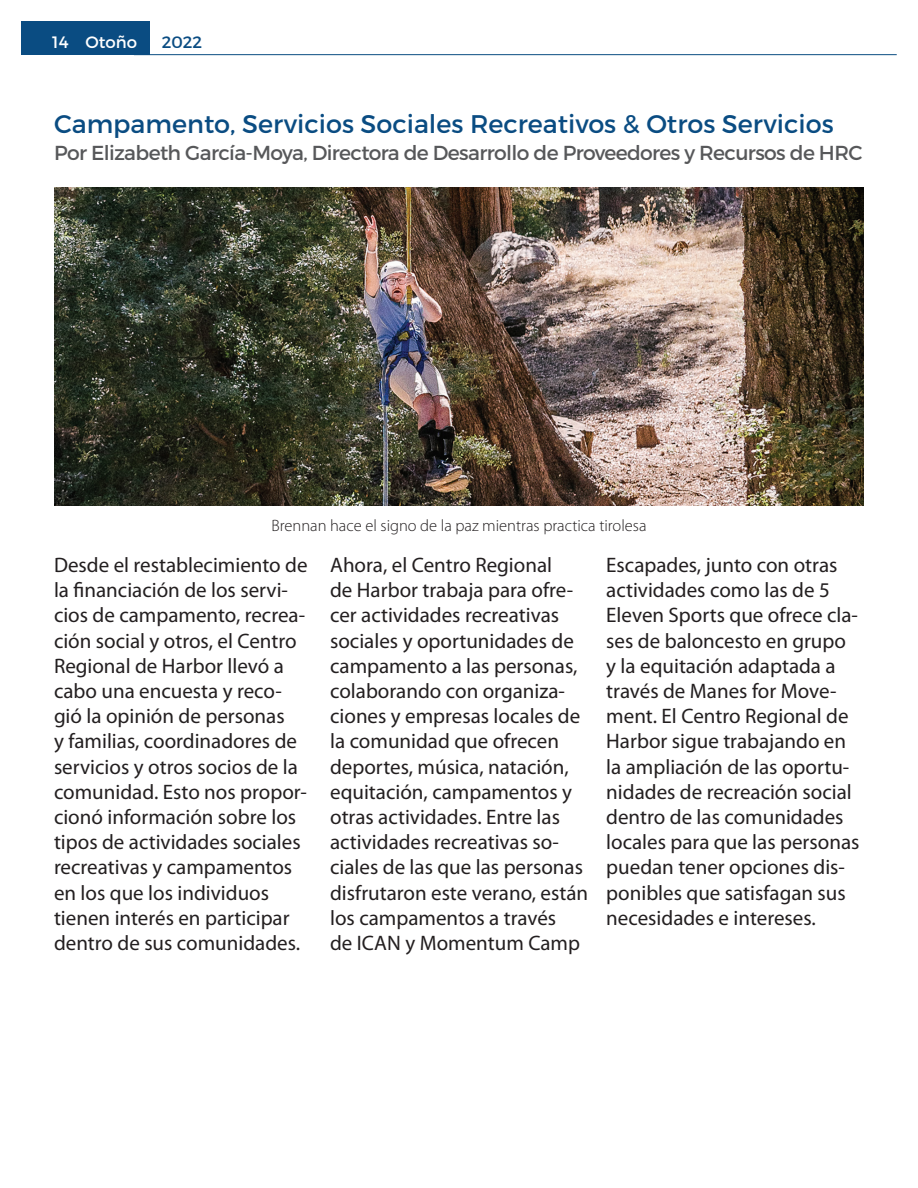
<style>
.page{position:relative;width:918px;height:1188px;background:#fff}
.page>*{position:absolute;margin:0;border:0;box-sizing:border-box;transform-origin:0 0}
.t1{font:25.5px "Montserrat";color:#0a4c82}
.t2{font:21px/25.2px "Myriad Pro";color:#231f20}
.t3{font:20.25px "Montserrat";letter-spacing:-.03em;color:#57585a}
.t4{font:300 16.5px "Myriad Pro";color:#231f20}
.t5{font:16.5px "Montserrat";color:#fff}
.t6{font:16.5px "Montserrat";color:#0a4c82}
</style>
<div class="page">
<hr style="left:134px;top:54px;width:763px;height:1px;background:#0a4c82">
<div style="left:21px;top:21px;width:129px;height:34px;background:#0a4c82"></div>
<img style="left:54px;top:188px;width:810px;height:317px">
<p class="t5" style="left:52px;top:32px;width:86px">14 Otoño</p>
<p class="t6" style="left:162px;top:32px;width:42px">2022</p>
<p class="t1" style="left:54px;top:108px;width:781px">Campamento, Servicios Sociales Recreativos &amp; Otros Servicios</p>
<p class="t3" style="left:54px;top:141px;width:810px">Por Elizabeth García-Moya, Directora de Desarrollo de Proveedores y Recursos de HRC</p>
<p class="t4" style="left:271px;top:516px;width:377px">Brennan hace el signo de la paz mientras practica tirolesa</p>
<p class="t2" style="left:54px;top:553px;width:255px">Desde el restablecimiento de la financiación de los servi&shy;cios de campamento, recrea&shy;ción social y otros, el Centro<br>Regional de Harbor llevó a cabo una encuesta y reco&shy;gió la opinión de personas<br>y familias, coordinadores de servicios y otros socios de la comunidad. Esto nos propor&shy;cionó información sobre los tipos de actividades sociales recreativas y campamentos en los que los individuos tienen interés en participar dentro de sus comunidades.</p>
<p class="t2" style="left:330px;top:553px;width:259px">Ahora, el Centro Regional<br>de Harbor trabaja para ofre&shy;cer actividades recreativas sociales y oportunidades de campamento a las personas, colaborando con organiza&shy;ciones y empresas locales de la comunidad que ofrecen deportes, música, natación, equitación, campamentos y otras actividades. Entre las actividades recreativas so&shy;ciales de las que las personas disfrutaron este verano, están los campamentos a través<br>de ICAN y Momentum Camp</p>
<p class="t2" style="left:606px;top:553px;width:255px">Escapades, junto con otras actividades como las de 5<br>Eleven Sports que ofrece cla&shy;ses de baloncesto en grupo y la equitación adaptada a través de Manes for Move&shy;ment. El Centro Regional de<br>Harbor sigue trabajando en la ampliación de las oportu&shy;nidades de recreación social dentro de las comunidades locales para que las personas puedan tener opciones dis&shy;ponibles que satisfagan sus necesidades e intereses.</p>
</div>
